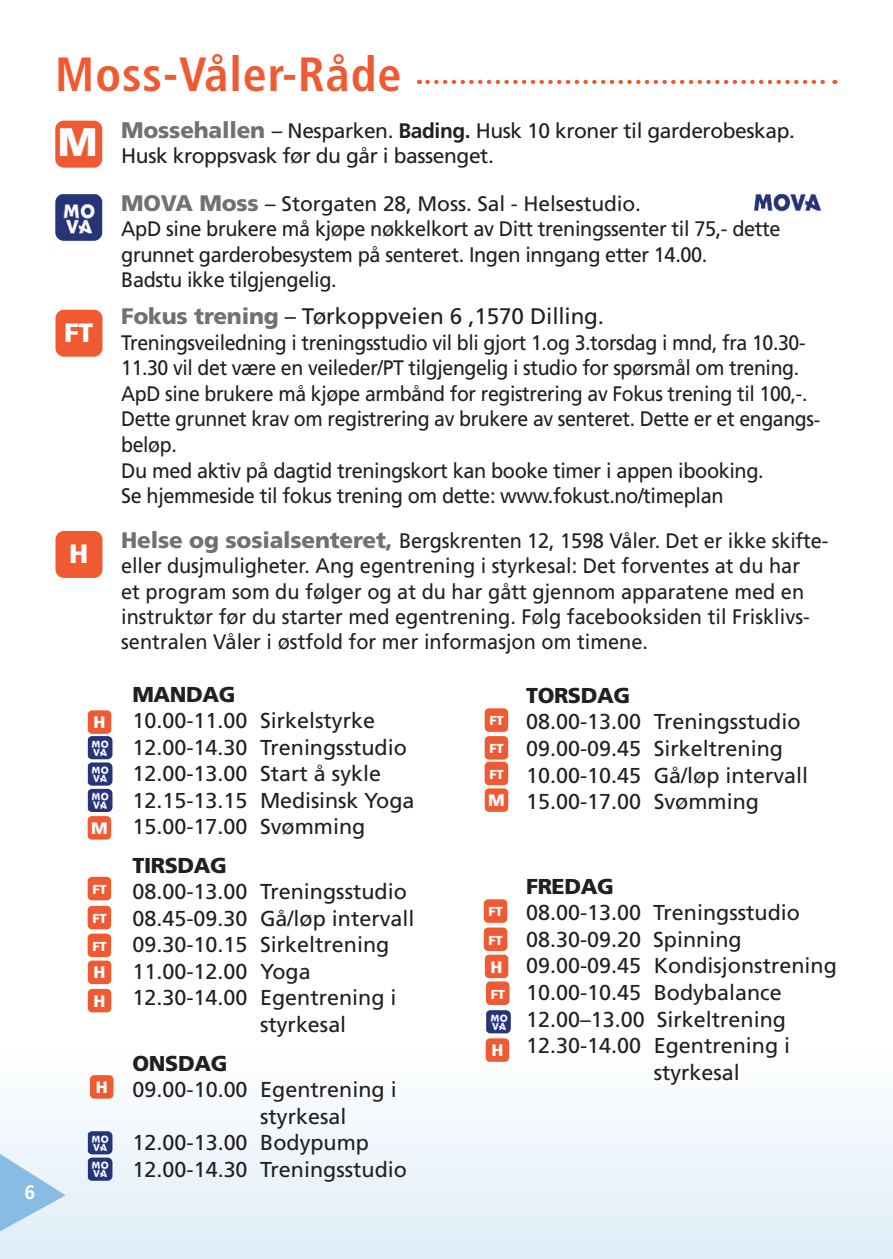
<style>
.page{position:relative;width:893px;height:1259px;background:#fff}
.page>*{position:absolute;margin:0;border:0;box-sizing:border-box;transform-origin:0 0}
.t1{font:700 condensed 48px "Frutiger LT Pro";letter-spacing:.02em;color:#f05a33}
.t2{font:900 39.9px "Frutiger LT Pro";color:#fff}
.t3{font:900 26.4px "Frutiger LT Pro";color:#fff}
.t4{font:22.5px "Frutiger LT Pro";letter-spacing:-.005em;color:#231f20}
.t5{font:21.6px/26.4px "Frutiger LT Pro";color:#231f20}
.t6{font:900 21.6px "Frutiger LT Pro";letter-spacing:-.02em;color:#231f20}
.t7{font:21px/25.5px "Frutiger LT Pro";letter-spacing:-.02em;color:#231f20;scale:.93 1}
.t8{font:21px/25.2px "Frutiger LT Pro";color:#231f20;scale:.95 1}
.t9{font:21px/25.5px "Frutiger LT Pro";letter-spacing:-.02em;color:#231f20}
.t10{font:700 19.5px "Frutiger LT Pro";color:#fff}
.t11{font:900 16.5px/28.2px "Frutiger LT Pro";color:#fff}
.t12{font:900 12.9px/27.6px "Frutiger LT Pro";letter-spacing:-.02em;color:#fff}
.s1{font-weight:900;font-size:22.5px;color:#717074}
.s2{font-weight:700}
.s3{font-weight:900;color:#717074}
</style>
<div class="page">
<div style="left:0;top:1046px;width:893px;height:213px;background:linear-gradient(to bottom,#fffefe,#dfedf7)"></div>
<svg style="left:0;top:1138px;width:66px;height:106px"></svg>
<div style="left:88px;top:877px;width:23px;height:23px;background:#f05a33;border-radius:4px"></div>
<div style="left:88px;top:906px;width:23px;height:23px;background:#f05a33;border-radius:4px"></div>
<div style="left:88px;top:933px;width:23px;height:24px;background:#f05a33;border-radius:4px"></div>
<div style="left:485px;top:788px;width:23px;height:24px;background:#f05a33;border-radius:4px"></div>
<div style="left:484px;top:899px;width:23px;height:24px;background:#f05a33;border-radius:4px"></div>
<div style="left:484px;top:927px;width:23px;height:24px;background:#f05a33;border-radius:4px"></div>
<div style="left:485px;top:708px;width:23px;height:24px;background:#f05a33;border-radius:4px"></div>
<div style="left:485px;top:736px;width:23px;height:23px;background:#f05a33;border-radius:4px"></div>
<div style="left:485px;top:761px;width:23px;height:24px;background:#f05a33;border-radius:4px"></div>
<div style="left:486px;top:981px;width:23px;height:24px;background:#f05a33;border-radius:4px"></div>
<div style="left:88px;top:710px;width:23px;height:24px;background:#f05a33;border-radius:4px"></div>
<div style="left:485px;top:954px;width:23px;height:24px;background:#f05a33;border-radius:4px"></div>
<div style="left:486px;top:1038px;width:23px;height:24px;background:#f05a33;border-radius:4px"></div>
<div style="left:88px;top:960px;width:23px;height:24px;background:#f05a33;border-radius:4px"></div>
<div style="left:88px;top:989px;width:23px;height:23px;background:#f05a33;border-radius:4px"></div>
<div style="left:90px;top:1075px;width:23px;height:23px;background:#f05a33;border-radius:4px"></div>
<div style="left:88px;top:816px;width:23px;height:23px;background:#f05a33;border-radius:4px"></div>
<div style="left:55px;top:121px;width:47px;height:47px;background:#f05a33;border-radius:9px"></div>
<img style="left:55px;top:194px;width:47px;height:47px">
<svg style="left:427px;top:80px;width:408px;height:4px"></svg>
<div style="left:55px;top:310px;width:47px;height:47px;background:#f05a33;border-radius:9px"></div>
<div style="left:55px;top:531px;width:47px;height:47px;background:#f05a33;border-radius:9px"></div>
<div style="left:87px;top:736px;width:25px;height:23px;background:#dadce7;border-radius:5px"></div>
<img style="left:88px;top:736px;width:24px;height:23px">
<div style="left:87px;top:762px;width:25px;height:23px;background:#dadce7;border-radius:5px"></div>
<img style="left:88px;top:762px;width:24px;height:23px">
<div style="left:87px;top:1131px;width:25px;height:23px;background:#d5d9e6;border-radius:5px"></div>
<img style="left:88px;top:1131px;width:24px;height:23px">
<img style="left:486px;top:1010px;width:25px;height:23px">
<div style="left:87px;top:789px;width:25px;height:23px;background:#dadce7;border-radius:5px"></div>
<img style="left:88px;top:789px;width:24px;height:23px">
<div style="left:87px;top:1157px;width:25px;height:23px;background:#d4d9e6;border-radius:5px"></div>
<img style="left:88px;top:1157px;width:24px;height:23px">
<img style="left:753px;top:193px;width:69px;height:19px">
<p class="t10" style="left:24px;top:1180px;width:12px">6</p>
<h1 class="t1" style="left:55px;top:46px;width:348px">Moss-Våler-Råde</h1>
<h2 class="t2" style="left:58px;top:118px;width:41px">M</h2>
<p class="t9" style="left:121px;top:118px;width:675px"><span class="s1">Mossehallen</span> – Nesparken. <span class="s2">Bading.</span> Husk 10 kroner til garderobeskap.<br>Husk kroppsvask før du går i bassenget.</p>
<p class="t9" style="left:121px;top:191px;width:661px"><span class="s1">MOVA Moss</span> – Storgaten 28, Moss. Sal - Helsestudio.<br>ApD sine brukere må kjøpe nøkkelkort av Ditt treningssenter til 75,- dette grunnet garderobesystem på senteret. Ingen inngang etter 14.00.<br>Badstu ikke tilgjengelig.</p>
<p class="t3" style="left:64px;top:317px;width:30px">FT</p>
<p class="t3" style="left:69px;top:538px;width:21px">H</p>
<p class="t11" style="left:94px;top:708px;width:13px">H</p>
<p class="t11" style="left:91px;top:814px;width:18px">M</p>
<p class="t12" style="left:92px;top:875px;width:16px">FT</p>
<p class="t12" style="left:92px;top:904px;width:16px">FT<br>FT</p>
<p class="t11" style="left:94px;top:958px;width:13px">H<br>H</p>
<p class="t11" style="left:96px;top:1073px;width:13px">H</p>
<p class="t4" style="left:121px;top:303px;width:484px"><span class="s3">Fokus trening</span> – Tørkoppveien 6 ,1570 Dilling.</p>
<p class="t7" style="left:121px;top:330px;width:753px">Treningsveiledning i treningsstudio vil bli gjort 1.og 3.torsdag i mnd, fra 10.30- 11.30 vil det være en veileder/PT tilgjengelig i studio for spørsmål om trening.<br>ApD sine brukere må kjøpe armbånd for registrering av Fokus trening til 100,-.<br>Dette grunnet krav om registrering av brukere av senteret. Dette er et engangs&shy;beløp.<br>Du med aktiv på dagtid treningskort kan booke timer i appen ibooking.<br>Se hjemmeside til fokus trening om dette: www.fokust.no/timeplan</p>
<p class="t8" style="left:121px;top:528px;width:746px"><span class="s1">Helse og sosialsenteret,</span> Bergskrenten 12, 1598 Våler. Det er ikke skifte&shy;eller dusjmuligheter. Ang egentrening i styrkesal: Det forventes at du har<br>et program som du følger og at du har gått gjennom apparatene med en instruktør før du starter med egentrening. Følg facebooksiden til Frisklivs&shy;sentralen Våler i østfold for mer informasjon om timene.</p>
<p class="t6" style="left:132px;top:681px;width:105px">MANDAG</p>
<p class="t5" style="left:132px;top:707px;width:283px">10.00-11.00 Sirkelstyrke<br>12.00-14.30 Treningsstudio<br>12.00-13.00 Start å sykle<br>12.15-13.15 Medisinsk Yoga<br>15.00-17.00 Svømming</p>
<p class="t6" style="left:132px;top:852px;width:96px">TIRSDAG</p>
<p class="t5" style="left:132px;top:878px;width:276px">08.00-13.00 Treningsstudio</p>
<p class="t5" style="left:132px;top:905px;width:284px">08.45-09.30 Gå/løp intervall</p>
<p class="t5" style="left:132px;top:931px;width:258px">09.30-10.15 Sirkeltrening</p>
<p class="t5" style="left:132px;top:958px;width:180px">11.00-12.00 Yoga</p>
<p class="t5" style="left:132px;top:984px;width:266px">12.30-14.00 Egentrening i</p>
<p class="t5" style="left:260px;top:1011px;width:88px">styrkesal</p>
<p class="t6" style="left:133px;top:1050px;width:96px">ONSDAG</p>
<p class="t5" style="left:133px;top:1076px;width:266px">09.00-10.00 Egentrening i</p>
<p class="t5" style="left:260px;top:1103px;width:88px">styrkesal</p>
<p class="t5" style="left:133px;top:1129px;width:238px">12.00-13.00 Bodypump</p>
<p class="t5" style="left:133px;top:1156px;width:276px">12.00-14.30 Treningsstudio</p>
<p class="t12" style="left:489px;top:707px;width:16px">FT<br>FT</p>
<p class="t12" style="left:489px;top:760px;width:16px">FT</p>
<p class="t11" style="left:488px;top:786px;width:18px">M</p>
<p class="t6" style="left:526px;top:682px;width:105px">TORSDAG</p>
<p class="t5" style="left:526px;top:709px;width:284px">08.00-13.00 Treningsstudio<br>09.00-09.45 Sirkeltrening<br>10.00-10.45 Gå/løp intervall<br>15.00-17.00 Svømming</p>
<p class="t12" style="left:489px;top:897px;width:16px">FT<br>FT</p>
<p class="t11" style="left:491px;top:952px;width:13px">H</p>
<p class="t12" style="left:491px;top:980px;width:16px">FT</p>
<p class="t11" style="left:491px;top:1036px;width:13px">H</p>
<p class="t6" style="left:526px;top:873px;width:89px">FREDAG</p>
<p class="t5" style="left:526px;top:900px;width:275px">08.00-13.00 Treningsstudio</p>
<p class="t5" style="left:526px;top:926px;width:217px">08.30-09.20 Spinning</p>
<p class="t5" style="left:526px;top:953px;width:312px">09.00-09.45 Kondisjonstrening</p>
<p class="t5" style="left:526px;top:979px;width:257px">10.00-10.45 Bodybalance</p>
<p class="t5" style="left:526px;top:1006px;width:261px">12.00–13.00 Sirkeltrening</p>
<p class="t5" style="left:526px;top:1032px;width:266px">12.30-14.00 Egentrening i</p>
<p class="t5" style="left:654px;top:1059px;width:88px">styrkesal</p>
</div>
